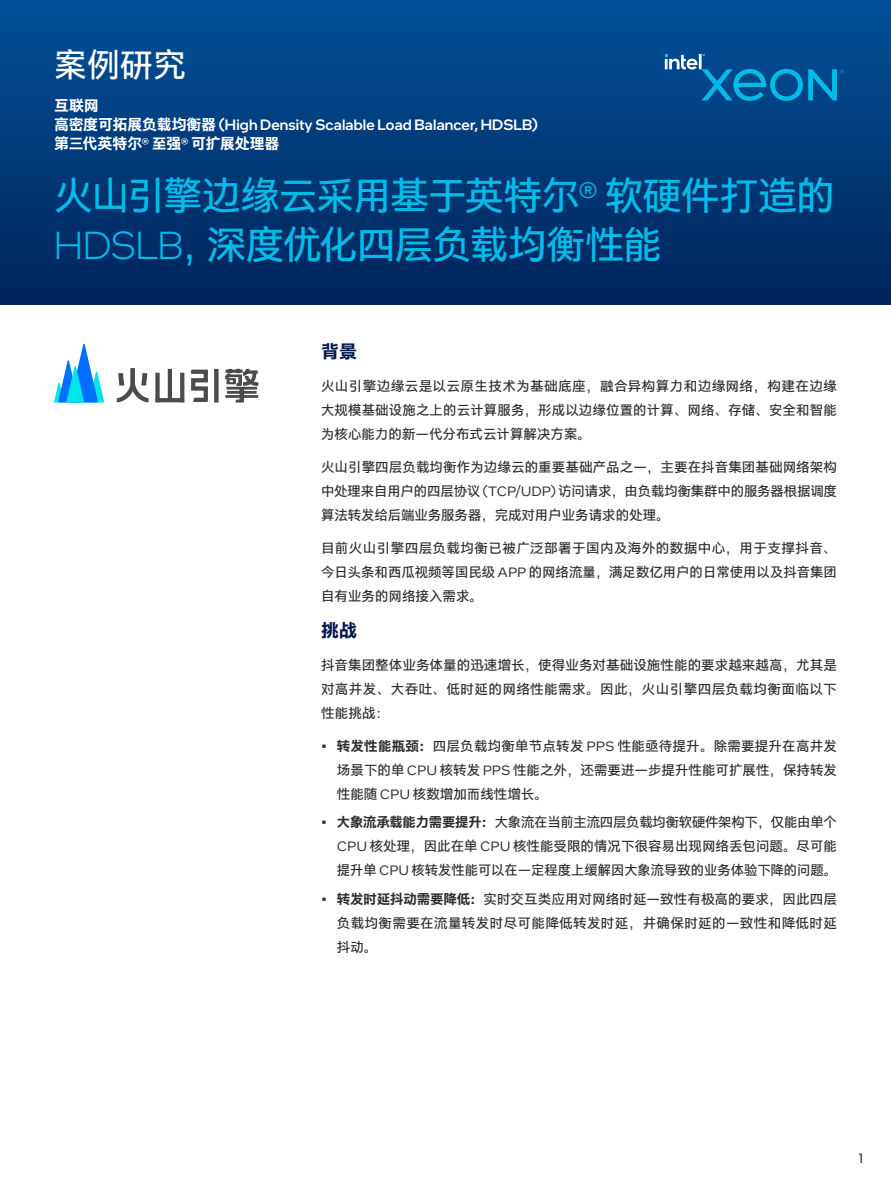
<style>
.page{position:relative;width:891px;height:1188px;background:#fff}
.page>*{position:absolute;margin:0;border:0;box-sizing:border-box;transform-origin:0 0}
.Main_Title{font:39px/49.5px "Intel Clear Hans";letter-spacing:-.025em;color:#00bbe8}
.PgTtlLft_-Page_Title{font:33px "Intel Clear Hans";color:#fff}
.CopyHeaderBlue{font:700 18px "Intel Clear Hans";color:#00164d}
.Mini_Header{font:500 15px "Intel One Display";letter-spacing:.01em;color:#fff}
.Mini_Header-2{font:700 15px "Intel Clear Hans";letter-spacing:-.02em;color:#fff}
.MainCopy___Caption{font:13.5px/24px "Intel Clear Hans";color:#2d2f2e;text-align:justify}
.t1{font:13.5px "Intel One Text";color:#231f20}
.s1{font-family:"Intel Clear Hans";font-weight:700}
.s2{font-family:"Intel One Display";font-weight:500}
.s3{font-family:"Intel One Display";font-weight:300}
.s4{font-family:"Intel One Text"}
.s5{font-weight:700}
</style>
<div class="page">
<div style="left:0;top:0;width:891px;height:305px;background:linear-gradient(to bottom,#015198,#00245c)"></div>
<svg style="left:54px;top:344px;width:50px;height:59px"></svg>
<hr style="left:168px;top:369px;width:4px;height:33px;background:#4b4b4b">
<div style="left:214px;top:369px;width:5px;height:34px;background:#4b4b4b"></div>
<div style="left:155px;top:373px;width:5px;height:29px;background:#4b4b4b"></div>
<svg style="left:180px;top:373px;width:4px;height:29px"></svg>
<svg style="left:160px;top:398px;width:24px;height:4px"></svg>
<svg style="left:191px;top:370px;width:17px;height:32px"></svg>
<svg style="left:225px;top:369px;width:33px;height:34px"></svg>
<hr style="left:227px;top:387px;width:30px;height:3px;background:#4b4b4b">
<hr style="left:227px;top:391px;width:30px;height:3px;background:#4b4b4b">
<hr style="left:225px;top:395px;width:33px;height:3px;background:#4b4b4b">
<svg style="left:117px;top:368px;width:32px;height:34px"></svg>
<svg style="left:665px;top:54px;width:179px;height:47px;background:#0863a0"></svg>
<p class="PgTtlLft_-Page_Title" style="left:54px;top:46px;width:133px">案例研究</p>
<p class="Mini_Header-2" style="left:54px;top:97px;width:46px">互联网</p>
<p class="Mini_Header" style="left:54px;top:115px;width:485px"><span class="s1">高密度可拓展负载均衡器</span> (High Density Scalable Load Balancer, HDSLB)</p>
<p class="Mini_Header-2" style="left:54px;top:135px;width:227px">第三代英特尔<span class="s2">®</span> 至强<span class="s2">®</span> 可扩展处理器</p>
<p class="Main_Title" style="left:54px;top:171px;width:782px">火山引擎边缘云采用基于英特尔<span class="s3">®</span> 软硬件打造的<br><span class="s3">HDSLB</span>，深度优化四层负载均衡性能</p>
<p class="CopyHeaderBlue" style="left:321px;top:341px;width:37px">背景</p>
<p class="MainCopy___Caption" style="left:321px;top:374px;width:517px">火山引擎边缘云是以云原生技术为基础底座，融合异构算力和边缘网络，构建在边缘大规模基础设施之上的云计算服务，形成以边缘位置的计算、网络、存储、安全和智能为核心能力的新一代分布式云计算解决方案。</p>
<p class="MainCopy___Caption" style="left:321px;top:455px;width:518px">火山引擎四层负载均衡作为边缘云的重要基础产品之一，主要在抖音集团基础网络架构中处理来自用户的四层协议 <span class="s4">(TCP/UDP)</span> 访问请求，由负载均衡集群中的服务器根据调度算法转发给后端业务服务器，完成对用户业务请求的处理。</p>
<p class="MainCopy___Caption" style="left:321px;top:536px;width:518px">目前火山引擎四层负载均衡已被广泛部署于国内及海外的数据中心，用于支撑抖音、今日头条和西瓜视频等国民级 <span class="s4">APP</span> 的网络流量，满足数亿用户的日常使用以及抖音集团自有业务的网络接入需求。</p>
<p class="CopyHeaderBlue" style="left:321px;top:620px;width:37px">挑战</p>
<p class="MainCopy___Caption" style="left:321px;top:653px;width:518px">抖音集团整体业务体量的迅速增长，使得业务对基础设施性能的要求越来越高，尤其是对高并发、大吞吐、低时延的网络性能需求。因此，火山引擎四层负载均衡面临以下性能挑战：</p>
<p class="MainCopy___Caption" style="left:337px;top:734px;width:502px;text-indent:-16px"><span class="s4">•</span> <span class="s5">转发性能瓶颈：</span>四层负载均衡单节点转发 <span class="s4">PPS</span> 性能亟待提升。除需要提升在高并发场景下的单 <span class="s4">CPU</span> 核转发 <span class="s4">PPS</span> 性能之外，还需要进一步提升性能可扩展性，保持转发性能随 <span class="s4">CPU</span> 核数增加而线性增长。</p>
<p class="MainCopy___Caption" style="left:337px;top:811px;width:502px;text-indent:-16px"><span class="s4">•</span> <span class="s5">大象流承载能力需要提升：</span>大象流在当前主流四层负载均衡软硬件架构下，仅能由单个<span class="s4">CPU</span> 核处理，因此在单 <span class="s4">CPU</span> 核性能受限的情况下很容易出现网络丢包问题。尽可能提升单 <span class="s4">CPU</span> 核转发性能可以在一定程度上缓解因大象流导致的业务体验下降的问题。</p>
<p class="MainCopy___Caption" style="left:337px;top:887px;width:502px;text-indent:-16px"><span class="s4">•</span> <span class="s5">转发时延抖动需要降低：</span>实时交互类应用对网络时延一致性有极高的要求，因此四层负载均衡需要在流量转发时尽可能降低转发时延，并确保时延的一致性和降低时延抖动。</p>
<p class="t1" style="left:858px;top:1149px;width:6px">1</p>
</div>
